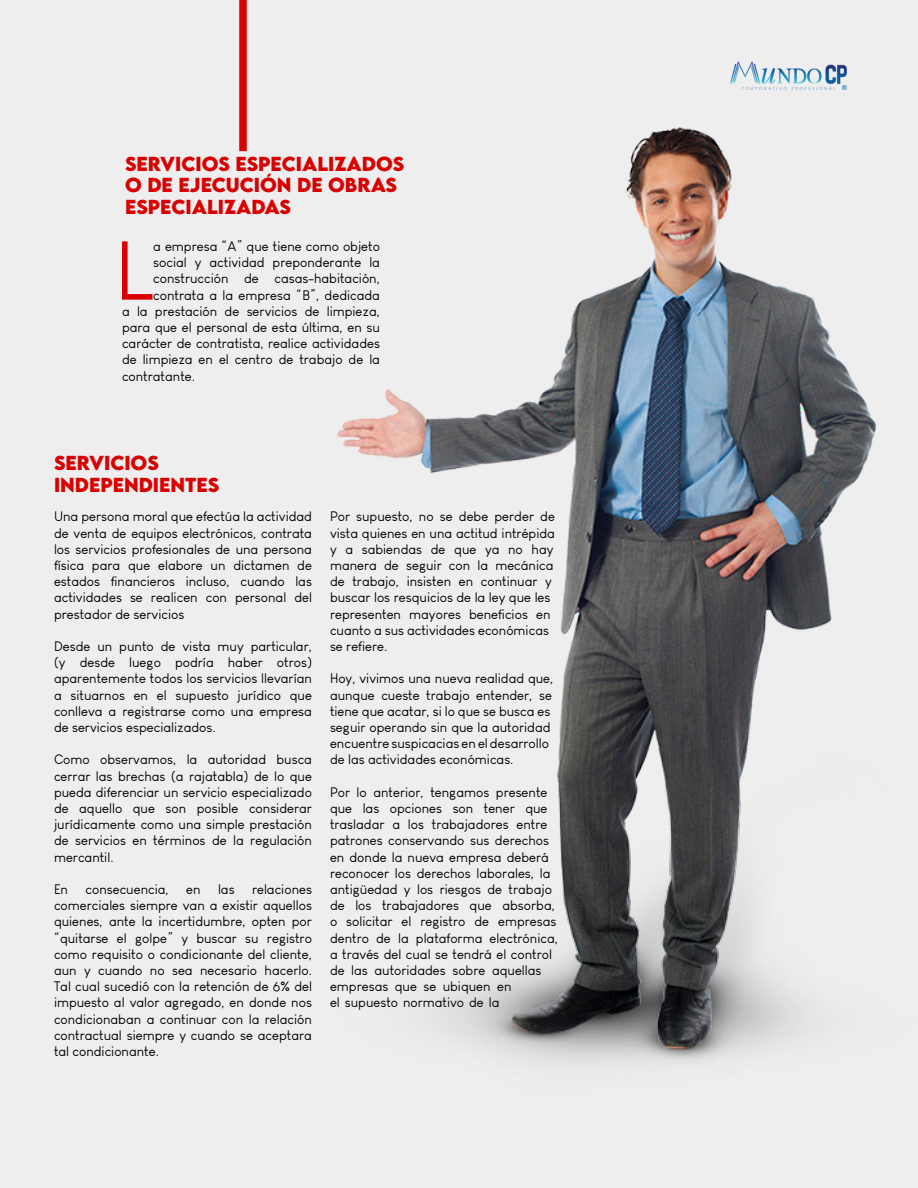
<style>
.page{position:relative;width:918px;height:1188px;background:#eee}
.page>*{position:absolute;margin:0;border:0;box-sizing:border-box;transform-origin:0 0}
.t1{font:81.45px "Louis George Cafe";color:#d80000}
.t2{font:700 18px/21.6px "LEMONMILK";color:#d80000}
.t3{font:13.5px/16.2px "Louis George Cafe";color:#000;text-align:justify}
</style>
<div class="page">
<img style="left:337px;top:128px;width:539px;height:936px">
<div style="left:239px;top:0;width:8px;height:151px;background:#d80000"></div>
<img style="left:730px;top:61px;width:117px;height:29px">
<p class="t2" style="left:125px;top:153px;width:25px">SERV</p>
<p class="t2" style="left:175px;top:153px;width:74px">ICIOS ESPEC</p>
<p class="t2" style="left:125px;top:153px;width:246px;text-indent:171px">IALIZADOS<br>O DE EJECUCIÓN DE OBRAS<br>ESPEC</p>
<p class="t2" style="left:185px;top:196px;width:53px">IALIZADAS</p>
<p class="t1" style="left:115px;top:223px;width:40px">L</p>
<p class="t3" style="left:153px;top:238px;width:228px">a empresa “A” que tiene como objeto</p>
<p class="t3" style="left:153px;top:254px;width:228px">social y actividad preponderante la</p>
<p class="t3" style="left:153px;top:271px;width:228px">construcción de casas-habitación,</p>
<p class="t3" style="left:153px;top:287px;width:228px">contrata a la empresa “B”, dedicada</p>
<p class="t3" style="left:122px;top:303px;width:260px">a la prestación de servicios de limpieza,</p>
<p class="t3" style="left:122px;top:319px;width:260px">para que el personal de esta última, en su</p>
<p class="t3" style="left:122px;top:335px;width:260px">carácter de contratista, realice actividades</p>
<p class="t3" style="left:122px;top:352px;width:260px">de limpieza en el centro de trabajo de la</p>
<p class="t3" style="left:122px;top:368px;width:75px">contratante.</p>
<p class="t2" style="left:54px;top:453px;width:25px">SERV</p>
<p class="t2" style="left:104px;top:453px;width:42px">ICIOS</p>
<p class="t2" style="left:54px;top:474px;width:21px">INDEPEND</p>
<p class="t2" style="left:153px;top:474px;width:19px">IENTES</p>
<p class="t3" style="left:54px;top:508px;width:260px">Una persona moral que efectúa la actividad de venta de equipos electrónicos, contrata los servicios profesionales de una persona física para que elabore un dictamen de estados financieros incluso, cuando las actividades se realicen con personal del prestador de servicios</p>
<p class="t3" style="left:54px;top:638px;width:260px">Desde un punto de vista muy particular, (y desde luego podría haber otros) aparentemente todos los servicios llevarían a situarnos en el supuesto jurídico que conlleva a registrarse como una empresa de servicios especializados.</p>
<p class="t3" style="left:54px;top:751px;width:260px">Como observamos, la autoridad busca cerrar las brechas (a rajatabla) de lo que pueda diferenciar un servicio especializado de aquello que son posible considerar jurídicamente como una simple prestación de servicios en términos de la regulación mercantil.</p>
<p class="t3" style="left:54px;top:881px;width:16px">En</p>
<p class="t3" style="left:85px;top:881px;width:85px">consecuencia,</p>
<p class="t3" style="left:186px;top:881px;width:16px">en</p>
<p class="t3" style="left:218px;top:881px;width:18px">las</p>
<p class="t3" style="left:54px;top:881px;width:260px;text-indent:198px">relaciones comerciales siempre van a existir aquellos quienes, ante la incertidumbre, opten por “quitarse el golpe” y buscar su registro como requisito o condicionante del cliente, aun y cuando no sea necesario hacerlo.<br>Tal cual sucedió con la retención de 6% del impuesto al valor agregado, en donde nos condicionaban a continuar con la relación contractual siempre y cuando se aceptara tal condicionante.</p>
<p class="t3" style="left:330px;top:508px;width:227px;text-align:left">Por supuesto, no se debe perder de vista quienes en una actitud intrépida y a sabiendas de que ya no hay manera de seguir con la mecánica de trabajo, insisten en continuar y buscar los resquicios de la ley que les representen mayores beneficios en cuanto a sus actividades económicas se refiere.</p>
<p class="t3" style="left:330px;top:670px;width:225px;text-align:left">Hoy, vivimos una nueva realidad que, aunque cueste trabajo entender, se tiene que acatar, si lo que se busca es seguir operando sin que la autoridad encuentre suspicacias en el desarrollo de las actividades económicas.</p>
<p class="t3" style="left:330px;top:784px;width:230px;text-align:left">Por lo anterior, tengamos presente que las opciones son tener que trasladar a los trabajadores entre patrones conservando sus derechos en donde la nueva empresa deberá reconocer los derechos laborales, la antigüedad y los riesgos de trabajo de los trabajadores que absorba, o solicitar el registro de empresas dentro de la plataforma electrónica, a través del cual se tendrá el control de las autoridades sobre aquellas empresas que se ubiquen en<br>el supuesto normativo de la</p>
</div>
